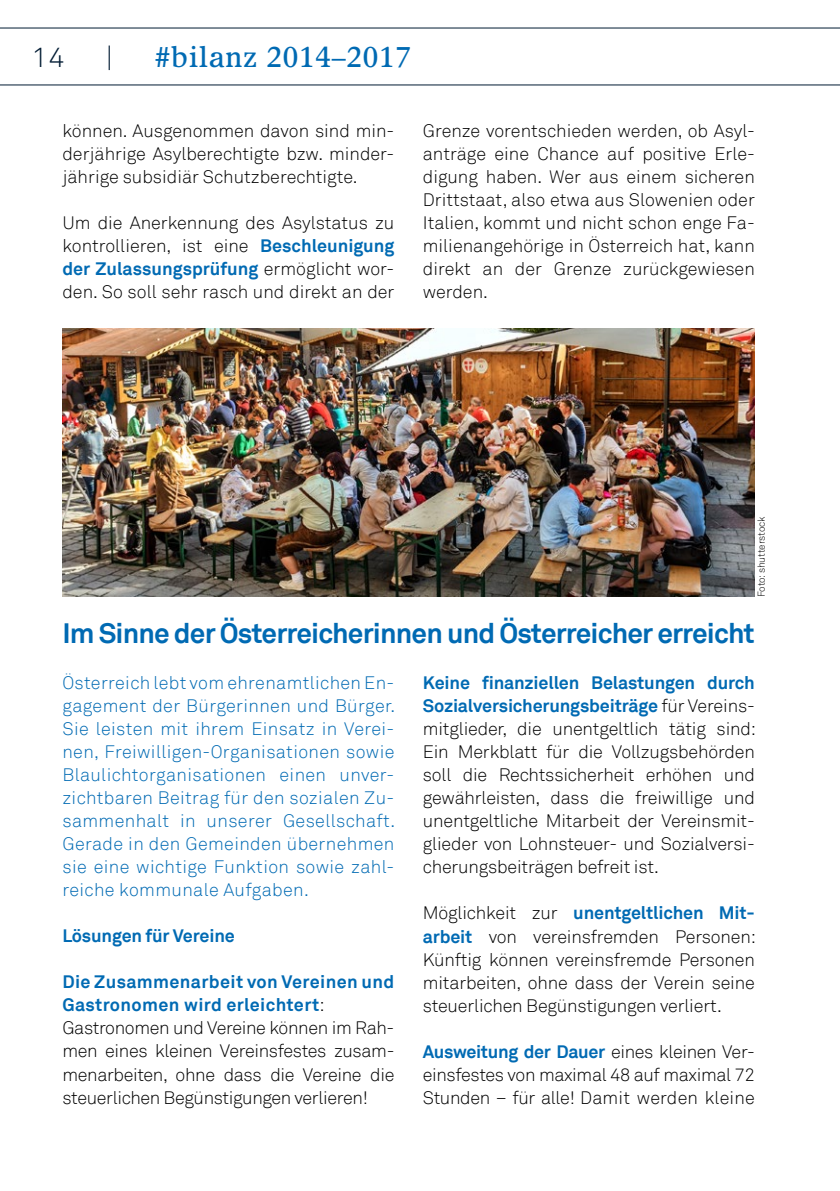
<style>
.page{position:relative;width:840px;height:1191px;background:#fff}
.page>*{position:absolute;margin:0;border:0;box-sizing:border-box;transform-origin:0 0}
.t1{font:700 28px "Akkurat";letter-spacing:-.03em;color:#006ab3}
.t2{font:28px "Olympian";letter-spacing:.025em;color:#006ab3}
.t3{font:300 28px "Akkurat";color:#001b33}
.t4{font:300 18px/23px "Akkurat";letter-spacing:-.01em;color:#000;text-align:justify}
.t5{font:300 18px/23px "Akkurat";letter-spacing:.02em;color:#006ab3;text-align:justify}
.t6{font:700 18px "Akkurat";letter-spacing:-.01em;color:#006ab3}
.t7{font:300 10px "Akkurat";letter-spacing:-.015em;color:#000}
.s1{font-weight:700;color:#006ab3}
</style>
<div class="page">
<svg style="left:0;top:28px;width:839px;height:57px"></svg>
<img style="left:62px;top:329px;width:692px;height:267px">
<h1 class="t3" style="left:32px;top:41px;width:34px">14</h1>
<h1 class="t3" style="left:106px;top:41px;width:9px">|</h1>
<h1 class="t2" style="left:155px;top:40px;width:257px">#bilanz 2014–2017</h1>
<p class="t4" style="left:62px;top:120px;width:333px">können. Ausgenommen davon sind min&shy;derjährige Asylberechtigte bzw. minder&shy;jährige subsidiär Schutzberechtigte.</p>
<p class="t4" style="left:62px;top:212px;width:333px">Um die Anerkennung des Asylstatus zu kontrollieren, ist eine <span class="s1">Beschleunigung der Zulassungsprüfung</span> ermöglicht wor&shy;den. So soll sehr rasch und direkt an der</p>
<p class="t4" style="left:422px;top:120px;width:333px">Grenze vorentschieden werden, ob Asyl&shy;anträge eine Chance auf positive Erle&shy;digung haben. Wer aus einem sicheren Drittstaat, also etwa aus Slowenien oder Italien, kommt und nicht schon enge Fa&shy;milienangehörige in Österreich hat, kann direkt an der Grenze zurückgewiesen werden.</p>
<p class="t7" style="left:755px;top:597px;width:82px;rotate:-90deg">Foto: shutterstock</p>
<h1 class="t1" style="left:62px;top:616px;width:693px">Im Sinne der Österreicherinnen und Österreicher erreicht</h1>
<p class="t5" style="left:62px;top:672px;width:334px">Österreich lebt vom ehrenamtlichen En&shy;gagement der Bürgerinnen und Bürger.<br>Sie leisten mit ihrem Einsatz in Verei&shy;nen, Freiwilligen-Organisationen sowie Blaulichtorganisationen einen unver&shy;zichtbaren Beitrag für den sozialen Zu&shy;sammenhalt in unserer Gesellschaft.<br>Gerade in den Gemeinden übernehmen sie eine wichtige Funktion sowie zahl&shy;reiche kommunale Aufgaben.</p>
<p class="t6" style="left:62px;top:924px;width:174px">Lösungen für Vereine</p>
<p class="t4" style="left:62px;top:971px;width:333px;text-align:left"><span class="s1">Die Zusammenarbeit von Vereinen und Gastronomen wird erleichtert</span>:<br>Gastronomen und Vereine können im Rah&shy;men eines kleinen Vereinsfestes zusam&shy;menarbeiten, ohne dass die Vereine die steuerlichen Begünstigungen verlieren!</p>
<p class="t4" style="left:422px;top:672px;width:334px"><span class="s1">Keine finanziellen Belastungen durch Sozialversicherungsbeiträge</span> für Vereins&shy;mitglieder, die unentgeltlich tätig sind:<br>Ein Merkblatt für die Vollzugsbehörden soll die Rechtssicherheit erhöhen und gewährleisten, dass die freiwillige und unentgeltliche Mitarbeit der Vereinsmit&shy;glieder von Lohnsteuer- und Sozialversi&shy;cherungsbeiträgen befreit ist.</p>
<p class="t4" style="left:422px;top:902px;width:334px">Möglichkeit zur <span class="s1">unentgeltlichen Mit&shy;arbeit</span> von vereinsfremden Personen:<br>Künftig können vereinsfremde Personen mitarbeiten, ohne dass der Verein seine steuerlichen Begünstigungen verliert.</p>
<p class="t4" style="left:422px;top:1040px;width:333px"><span class="s1">Ausweitung der Dauer</span> eines kleinen Ver&shy;einsfestes von maximal 48 auf maximal 72<br>Stunden – für alle! Damit werden kleine</p>
</div>
